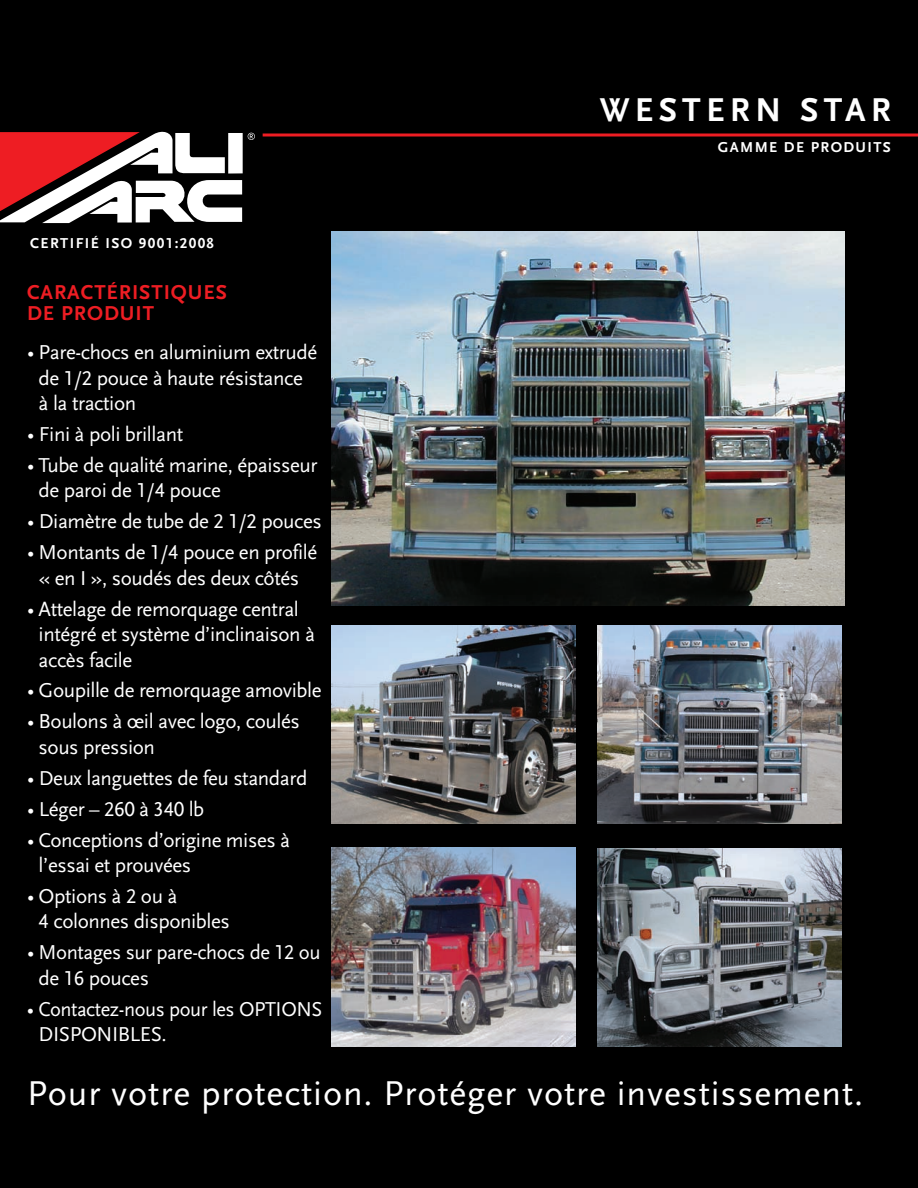
<style>
.page{position:relative;width:918px;height:1188px;background:#000}
.page>*{position:absolute;margin:0;border:0;box-sizing:border-box;transform-origin:0 0}
.t1{font:36px "Scala Sans LF";letter-spacing:.025em;color:#fff}
.t2{font:700 34.5px "Scala Sans LF";letter-spacing:.15em;color:#fff}
.t3{font:21px/25.5px "Scala Sans LF";letter-spacing:-.02em;color:#fff}
.t4{font:700 21px/21px "Scala Sans LF";letter-spacing:.045em;color:#ee1d23}
.t5{font:700 15px "Scala Sans LF";letter-spacing:.095em;color:#fff}
</style>
<div class="page">
<div style="left:228px;top:133px;width:15px;height:41px;background:#acacac"></div>
<svg style="left:0;top:132px;width:242px;height:91px"></svg>
<svg style="left:248px;top:133px;width:7px;height:7px"></svg>
<hr style="left:263px;top:134px;width:655px;height:2px;background:#ee1d23">
<img style="left:331px;top:625px;width:244px;height:199px">
<img style="left:331px;top:232px;width:514px;height:373px">
<img style="left:598px;top:625px;width:244px;height:199px">
<img style="left:331px;top:848px;width:244px;height:198px">
<img style="left:598px;top:848px;width:244px;height:198px">
<h2 class="t2" style="left:600px;top:96px;width:293px">WESTERN STAR</h2>
<p class="t5" style="left:30px;top:237px;width:186px">CERTIFIÉ ISO 9001:2008</p>
<p class="t5" style="left:718px;top:141px;width:175px">GAMME DE PRODUITS</p>
<p class="t4" style="left:27px;top:284px;width:202px">CARACTÉRISTIQUES<br>DE PRODUIT</p>
<p class="t3" style="left:39px;top:341px;width:280px;text-indent:-12px">• Pare-chocs en aluminium extrudé de 1/2 pouce à haute résistance à la traction</p>
<p class="t3" style="left:27px;top:423px;width:158px">• Fini à poli brillant</p>
<p class="t3" style="left:39px;top:454px;width:280px;text-indent:-12px">• Tube de qualité marine, épaisseur de paroi de 1/4 pouce</p>
<p class="t3" style="left:27px;top:511px;width:296px">• Diamètre de tube de 2 1/2 pouces</p>
<p class="t3" style="left:27px;top:541px;width:292px;text-align:center">• Montants de 1/4 pouce en profilé « en I », soudés des deux côtés</p>
<p class="t3" style="left:39px;top:598px;width:278px;text-indent:-12px">• Attelage de remorquage central intégré et système d’inclinaison à accès facile</p>
<p class="t3" style="left:27px;top:680px;width:296px">• Goupille de remorquage amovible</p>
<p class="t3" style="left:39px;top:711px;width:263px;text-indent:-12px">• Boulons à œil avec logo, coulés sous pression</p>
<p class="t3" style="left:27px;top:767px;width:282px">• Deux languettes de feu standard</p>
<p class="t3" style="left:27px;top:798px;width:179px">• Léger – 260 à 340 lb</p>
<p class="t3" style="left:39px;top:829px;width:253px;text-indent:-12px">• Conceptions d’origine mises à l’essai et prouvées</p>
<p class="t3" style="left:39px;top:885px;width:193px;text-indent:-12px">• Options à 2 ou à<br>4 colonnes disponibles</p>
<p class="t3" style="left:39px;top:942px;width:283px;text-indent:-12px">• Montages sur pare-chocs de 12 ou de 16 pouces</p>
<p class="t3" style="left:39px;top:998px;width:285px;text-indent:-12px">• Contactez-nous pour les OPTIONS<br>DISPONIBLES.</p>
<h1 class="t1" style="left:27px;top:1079px;width:838px">Pour votre protection. Protéger votre investissement.</h1>
</div>
